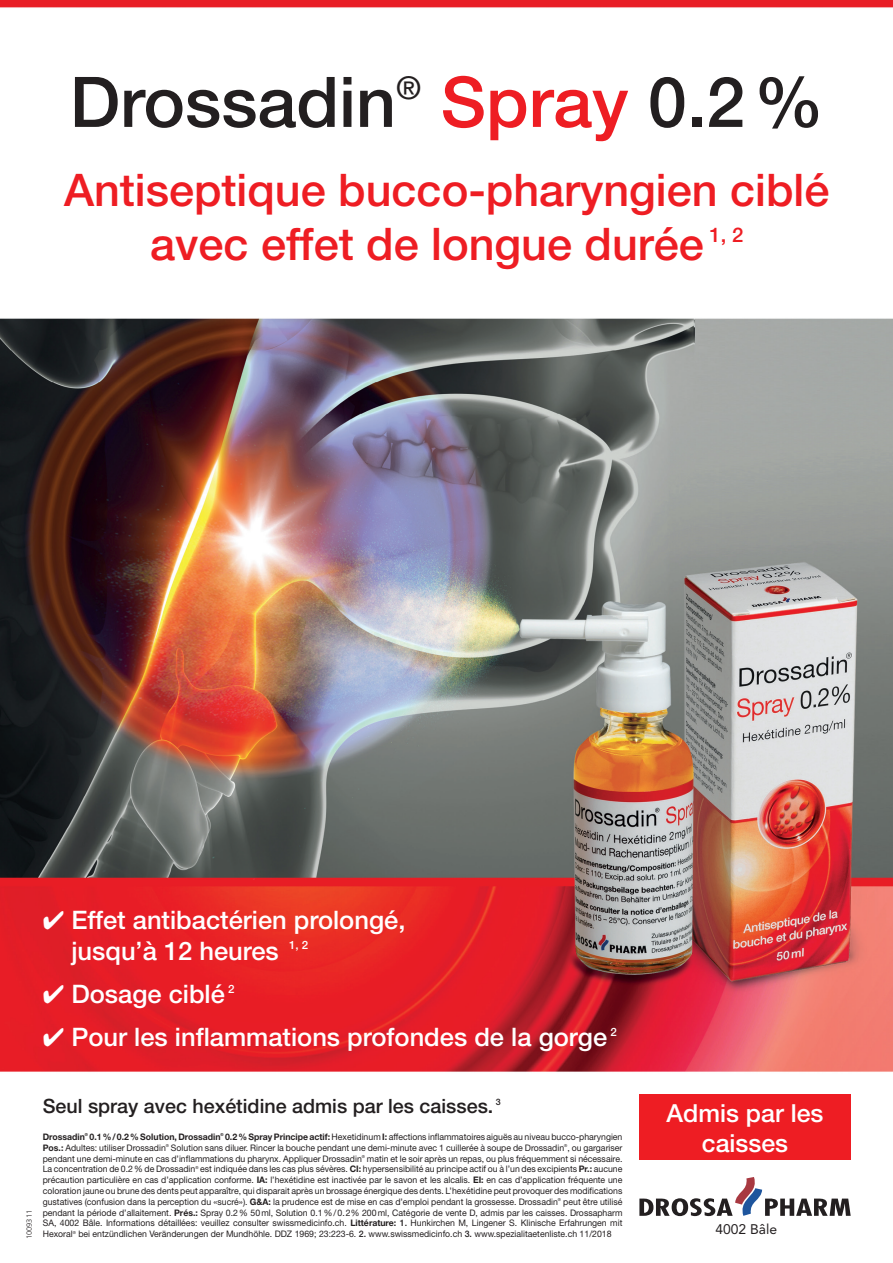
<style>
.page{position:relative;width:893px;height:1263px;background:#fff}
.page>*{position:absolute;margin:0;border:0;box-sizing:border-box;transform-origin:0 0}
.t1{font:500 69.9px "Helvetica Neue";color:#231f20}
.t2{font:500 45px/54px "Helvetica Neue";color:#ee1d23}
.t3{font:500 25.5px/30.6px "Helvetica Neue";color:#fff}
.t4{font:500 24.9px/29.8px "Helvetica Neue";color:#fff;text-align:center}
.t5{font:500 20.25px "Helvetica Neue";color:#ee1d23}
.t6{font:500 19.65px "Helvetica Neue";color:#231f20}
.t7{font:13.8px "Avenir";color:#231f20}
.t8{font:9px/10.8px "Helvetica Neue";color:#231f20;text-align:justify}
.t9{font:500 8.85px "Helvetica Neue";color:#231f20}
.t10{font:300 7.5px "Frutiger";color:#231f20}
.s1{color:#ee1d23}
.s2{font-weight:700}
.s3{font-weight:500}
</style>
<div class="page">
<img style="left:0;top:0;width:893px;height:1217px">
<svg style="left:639px;top:1177px;width:212px;height:39px"></svg>
<div style="left:639px;top:1094px;width:212px;height:65px;background:#ee1d23"></div>
<p class="t1" style="left:70px;top:60px;width:756px">Drossadin<sup>®</sup> <span class="s1">Spray</span> 0.2%</p>
<p class="t2" style="left:150px;top:162px;width:681px;text-indent:-86px">Antiseptique bucco-pharyngien ciblé avec effet de longue durée</p>
<p class="t5" style="left:709px;top:223px;width:35px">1, 2</p>
<p class="t3" style="left:71px;top:904px;width:336px;text-indent:-29px">✔ Effet antibactérien prolongé, jusqu’à 12 heures <sup>1,</sup> <sup>2</sup></p>
<p class="t3" style="left:43px;top:978px;width:193px">✔ Dosage ciblé <sup>2</sup></p>
<p class="t3" style="left:43px;top:1021px;width:575px">✔ Pour les inflammations profondes de la gorge <sup>2</sup></p>
<p class="t10" style="left:25px;top:1239px;width:31px;rotate:-90deg">1009311</p>
<p class="t6" style="left:43px;top:1094px;width:452px">Seul spray avec hexétidine admis par les caisses.</p>
<p class="t9" style="left:496px;top:1096px;width:6px">3</p>
<p class="t8" style="left:43px;top:1131px;width:581px"><span class="s2">Drossadin</span><sup>®</sup> <span class="s2">0.1%/0.2% Solution, Drossadin</span><sup>®</sup> <span class="s2">0.2% Spray Principe actif:</span> Hexetidinum <span class="s2">I:</span> affections inflammatoires aiguës au niveau bucco-pharyngien <span class="s2">Pos.:</span> Adultes: utiliser Drossadin<sup>®</sup> Solution sans diluer. Rincer la bouche pendant une demi-minute avec 1 cuillerée à soupe de Drossadin<sup>®</sup>, ou gargariser pendant une demi-minute en cas d’inflammations du pharynx. Appliquer Drossadin<sup>®</sup> matin et le soir après un repas, ou plus fréquemment si nécessaire.<br>La concentration de 0.2% de Drossadin<sup>®</sup> est indiquée dans les cas plus sévères. <span class="s2">CI:</span> hypersensibilité au principe actif ou à l’un des excipients <span class="s2">Pr.:</span> aucune précaution particulière en cas d’application conforme. <span class="s2">IA:</span> l’hexétidine est inactivée par le savon et les alcalis. <span class="s2">EI:</span> en cas d’application fréquente une coloration jaune ou brune des dents peut apparaître, qui disparait après un brossage énergique des dents. L’hexétidine peut provoquer des modifications gustatives (confusion dans la perception du «sucré»). <span class="s2">G&amp;A:</span> la prudence est de mise en cas d’emploi pendant la grossesse. Drossadin<sup>®</sup> peut être utilisé pendant la période d’allaitement. <span class="s2">Prés.:</span> Spray 0.2% 50ml, Solution 0.1%/0.2% 200ml, Catégorie de vente D, admis par les caisses. Drossapharm SA, 4002 Bâle. Informations détaillées: veuillez consulter swissmedicinfo.ch. <span class="s2">Littérature:</span> <span class="s3">1.</span> Hunkirchen M, Lingener S. Klinische Erfahrungen mit Hexoral<sup>®</sup> bei entzündlichen Veränderungen der Mundhöhle. DDZ 1969; 23:223-6. <span class="s3">2.</span> www.swissmedicinfo.ch <span class="s3">3.</span> www.spezialitaetenliste.ch 11/2018</p>
<p class="t4" style="left:667px;top:1097px;width:158px">Admis par les caisses</p>
<p class="t7" style="left:715px;top:1221px;width:63px">4002 Bâle</p>
</div>
